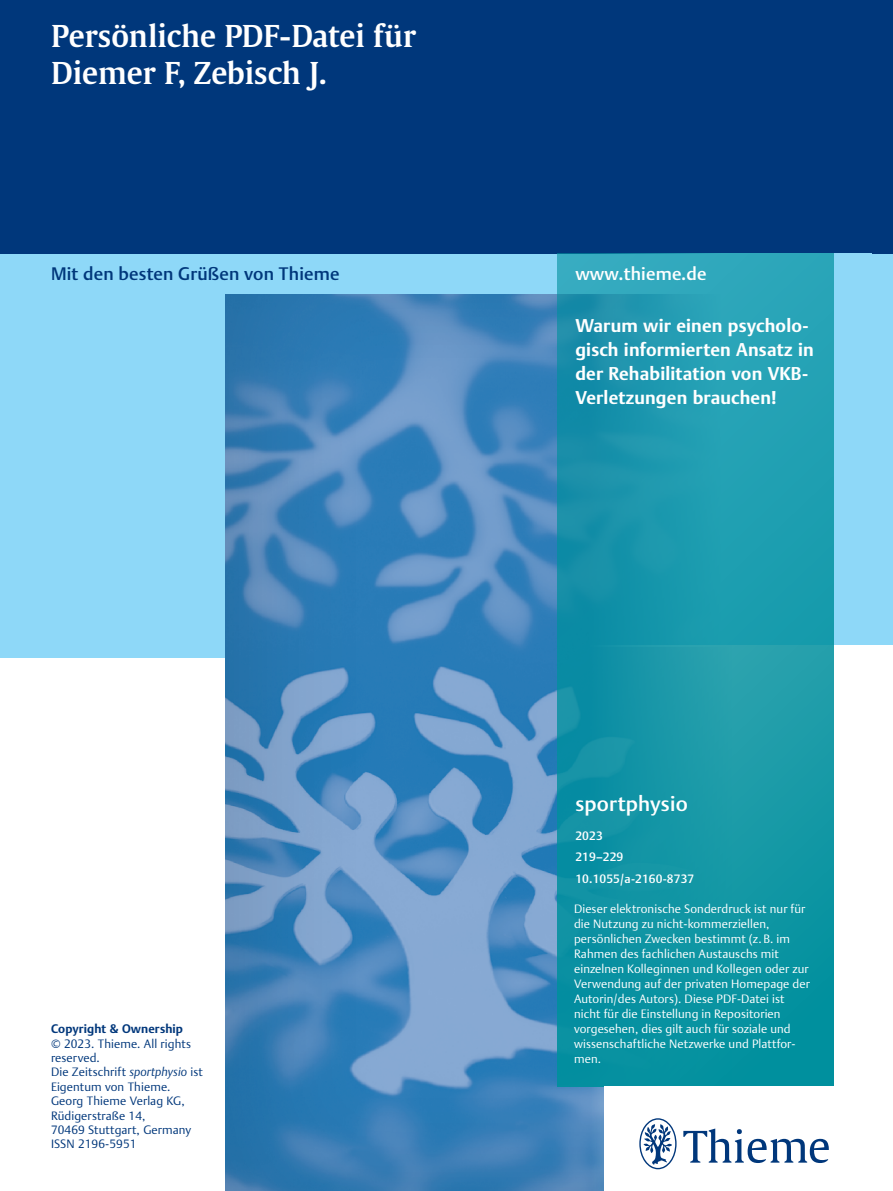
<style>
.page{position:relative;width:893px;height:1191px;background:#fff}
.page>*{position:absolute;margin:0;border:0;box-sizing:border-box;transform-origin:0 0}
.t1{font:600 30px "Thieme Gulliver 2011";color:#fff}
.t2{font:500 21px "Thieme Argo 2011";letter-spacing:.01em;color:#fff}
.t3{font:700 18px/24px "Thieme Argo 2011";letter-spacing:.01em;color:#fff}
.t4{font:500 18px "Thieme Argo 2011";letter-spacing:.01em;color:#00377b}
.t5{font:500 18px "Thieme Argo 2011";letter-spacing:.01em;color:#fff}
.t6{font:300 12px/15px "Thieme Argo 2011";letter-spacing:.01em;color:#fff}
.t7{font:300 12px/14.4px "Thieme Argo 2011";letter-spacing:.01em;color:#00377b}
.t8{font:500 12px/21.5px "Thieme Argo 2011";letter-spacing:.01em;color:#fff}
.t9{font:700 12px "Thieme Argo 2011";letter-spacing:.01em;color:#00377b}
.s1{font-style:italic}
</style>
<div class="page">
<div style="left:0;top:253px;width:893px;height:404px;background:#8ed8f8"></div>
<div style="left:225px;top:294px;width:507px;height:897px;background:#000;opacity:.12"></div>
<div style="left:0;top:0;width:893px;height:253px;background:#00377b"></div>
<svg style="left:557px;top:645px;width:336px;height:546px"></svg>
<svg style="left:557px;top:253px;width:276px;height:833px;background:#1798aa"></svg>
<div style="left:604px;top:1086px;width:268px;height:105px;background:#fff"></div>
<svg style="left:639px;top:1118px;width:38px;height:51px"></svg>
<svg style="left:683px;top:1128px;width:146px;height:35px"></svg>
<h1 class="t1" style="left:51px;top:13px;width:367px">Persönliche PDF-Datei für</h1>
<h1 class="t1" style="left:51px;top:50px;width:277px">Diemer F, Zebisch J.</h1>
<h3 class="t4" style="left:51px;top:262px;width:290px">Mit den besten Grüßen von Thieme</h3>
<h3 class="t5" style="left:575px;top:262px;width:133px">www.thieme.de</h3>
<h3 class="t3" style="left:575px;top:313px;width:240px">Warum wir einen psycholo&shy;gisch informierten Ansatz in der Rehabilitation von VKB-<br>Verletzungen brauchen!</h3>
<h2 class="t2" style="left:575px;top:789px;width:114px">sportphysio</h2>
<p class="t9" style="left:51px;top:1021px;width:134px">Copyright &amp; Ownership</p>
<p class="t7" style="left:51px;top:1036px;width:153px">© 2023. Thieme. All rights reserved.<br>Die Zeitschrift <span class="s1">sportphysio</span> ist<br>Eigentum von Thieme.<br>Georg Thieme Verlag KG,<br>Rüdigerstraße 14,<br>70469 Stuttgart, Germany<br>ISSN 2196-5951</p>
<p class="t8" style="left:575px;top:824px;width:120px">2023<br>219–229<br>10.1055/a-2160-8737</p>
<p class="t6" style="left:574px;top:900px;width:237px">Dieser elektronische Sonderdruck ist nur für die Nutzung zu nicht-kommerziellen, persönlichen Zwecken bestimmt (z. B. im Rahmen des fachlichen Austauschs mit einzelnen Kolleginnen und Kollegen oder zur Verwendung auf der privaten Homepage der Autorin/des Autors). Diese PDF-Datei ist nicht für die Einstellung in Repositorien vorgesehen, dies gilt auch für soziale und wissenschaftliche Netzwerke und Plattfor&shy;men.</p>
</div>
